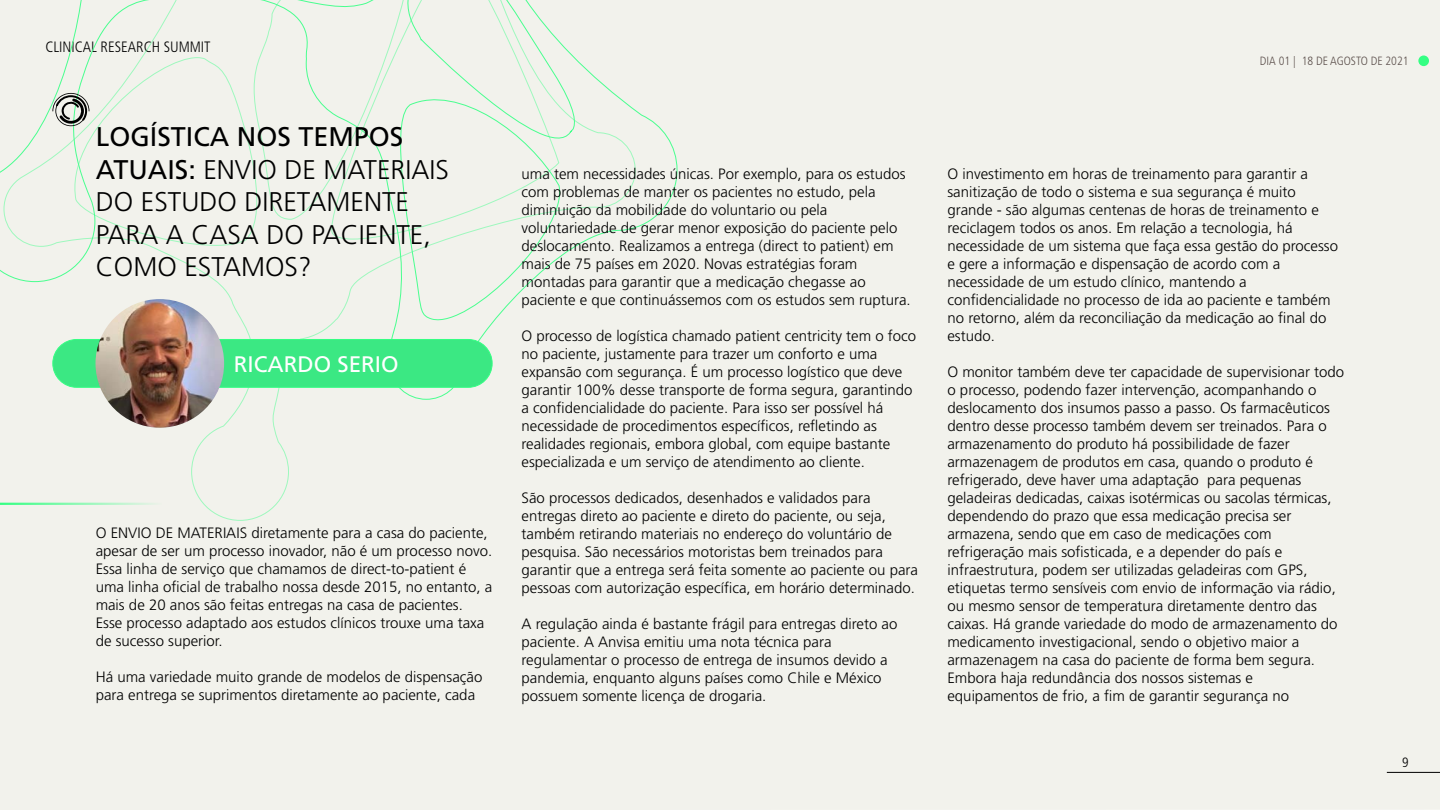
<style>
.page{position:relative;width:1440px;height:810px;background:#f2f2ec}
.page>*{position:absolute;margin:0;border:0;box-sizing:border-box;transform-origin:0 0}
.t1{font:300 27px/32.4px "Frutiger LT Std";color:#000}
.t2{font:22.5px "Frutiger LT Std";color:#fff}
.t3{font:300 15px/18px "Frutiger LT Std";color:#000}
.t4{font:300 condensed 15px "Frutiger LT Std";color:#000}
.t5{font:300 condensed 13.5px "Frutiger LT Std";color:#000}
.t6{font:300 condensed 12px "Frutiger LT Std";color:#5d514d}
.s1{font-weight:400}
</style>
<div class="page">
<hr style="left:1387px;top:772px;width:53px;height:1px;background:#000">
<div style="left:1418px;top:55px;width:11px;height:11px;background:#35ff83;border-radius:50%"></div>
<div style="left:3px;top:400px;width:633px;height:121px;background:#f2f2ec"></div>
<div style="left:0;top:0;width:678px;height:400px;background:#f2f2ec"></div>
<div style="left:53px;top:339px;width:439px;height:48px;background:#3be883;border-radius:24px"></div>
<div style="left:52px;top:339px;width:441px;height:49px;border:1px solid #35ff83;border-radius:24px"></div>
<svg style="left:52px;top:93px;width:37px;height:33px"></svg>
<img style="left:96px;top:299px;width:128px;height:129px;border-radius:64px">
<hr style="left:0;top:503px;width:162px;height:2px;background:#35ff83">
<p class="t4" style="left:45px;top:38px;width:167px">CLINICAL RESEARCH SUMMIT</p>
<h1 class="t1" style="left:96px;top:121px;width:355px"><span class="s1">LOGÍSTICA NOS TEMPOS<br>ATUAIS:</span> ENVIO DE MATERIAIS<br>DO ESTUDO DIRETAMENTE<br>PARA A CASA DO PACIENTE,<br>COMO ESTAMOS?</h1>
<h2 class="t2" style="left:234px;top:351px;width:167px">RICARDO SERIO</h2>
<p class="t3" style="left:96px;top:524px;width:398px">O ENVIO DE MATERIAIS diretamente para a casa do paciente, apesar de ser um processo inovador, não é um processo novo.<br>Essa linha de serviço que chamamos de direct-to-patient é uma linha oficial de trabalho nossa desde 2015, no entanto, a mais de 20 anos são feitas entregas na casa de pacientes.<br>Esse processo adaptado aos estudos clínicos trouxe uma taxa de sucesso superior.</p>
<p class="t3" style="left:96px;top:668px;width:388px">Há uma variedade muito grande de modelos de dispensação para entrega se suprimentos diretamente ao paciente, cada</p>
<p class="t3" style="left:522px;top:165px;width:391px">uma tem necessidades únicas. Por exemplo, para os estudos com problemas de manter os pacientes no estudo, pela diminuição da mobilidade do voluntario ou pela voluntariedade de gerar menor exposição do paciente pelo deslocamento. Realizamos a entrega (direct to patient) em mais de 75 países em 2020. Novas estratégias foram montadas para garantir que a medicação chegasse ao paciente e que continuássemos com os estudos sem ruptura.</p>
<p class="t3" style="left:522px;top:327px;width:396px">O processo de logística chamado patient centricity tem o foco no paciente, justamente para trazer um conforto e uma expansão com segurança. É um processo logístico que deve garantir 100% desse transporte de forma segura, garantindo a confidencialidade do paciente. Para isso ser possível há necessidade de procedimentos específicos, refletindo as realidades regionais, embora global, com equipe bastante especializada e um serviço de atendimento ao cliente.</p>
<p class="t3" style="left:522px;top:489px;width:398px">São processos dedicados, desenhados e validados para entregas direto ao paciente e direto do paciente, ou seja, também retirando materiais no endereço do voluntário de pesquisa. São necessários motoristas bem treinados para garantir que a entrega será feita somente ao paciente ou para pessoas com autorização específica, em horário determinado.</p>
<p class="t3" style="left:522px;top:615px;width:377px">A regulação ainda é bastante frágil para entregas direto ao paciente. A Anvisa emitiu uma nota técnica para regulamentar o processo de entrega de insumos devido a pandemia, enquanto alguns países como Chile e México possuem somente licença de drogaria.</p>
<p class="t6" style="left:1260px;top:54px;width:150px">DIA 01 | 18 DE AGOSTO DE 2021</p>
<p class="t3" style="left:947px;top:165px;width:392px">O investimento em horas de treinamento para garantir a sanitização de todo o sistema e sua segurança é muito grande - são algumas centenas de horas de treinamento e reciclagem todos os anos. Em relação a tecnologia, há necessidade de um sistema que faça essa gestão do processo e gere a informação e dispensação de acordo com a necessidade de um estudo clínico, mantendo a confidencialidade no processo de ida ao paciente e também no retorno, além da reconciliação da medicação ao final do estudo.</p>
<p class="t3" style="left:947px;top:363px;width:398px">O monitor também deve ter capacidade de supervisionar todo o processo, podendo fazer intervenção, acompanhando o deslocamento dos insumos passo a passo. Os farmacêuticos dentro desse processo também devem ser treinados. Para o armazenamento do produto há possibilidade de fazer armazenagem de produtos em casa, quando o produto é refrigerado, deve haver uma adaptação para pequenas geladeiras dedicadas, caixas isotérmicas ou sacolas térmicas, dependendo do prazo que essa medicação precisa ser armazena, sendo que em caso de medicações com refrigeração mais sofisticada, e a depender do país e infraestrutura, podem ser utilizadas geladeiras com GPS, etiquetas termo sensíveis com envio de informação via rádio, ou mesmo sensor de temperatura diretamente dentro das caixas. Há grande variedade do modo de armazenamento do medicamento investigacional, sendo o objetivo maior a armazenagem na casa do paciente de forma bem segura.<br>Embora haja redundância dos nossos sistemas e equipamentos de frio, a fim de garantir segurança no</p>
<p class="t5" style="left:1402px;top:754px;width:8px">9</p>
</div>
